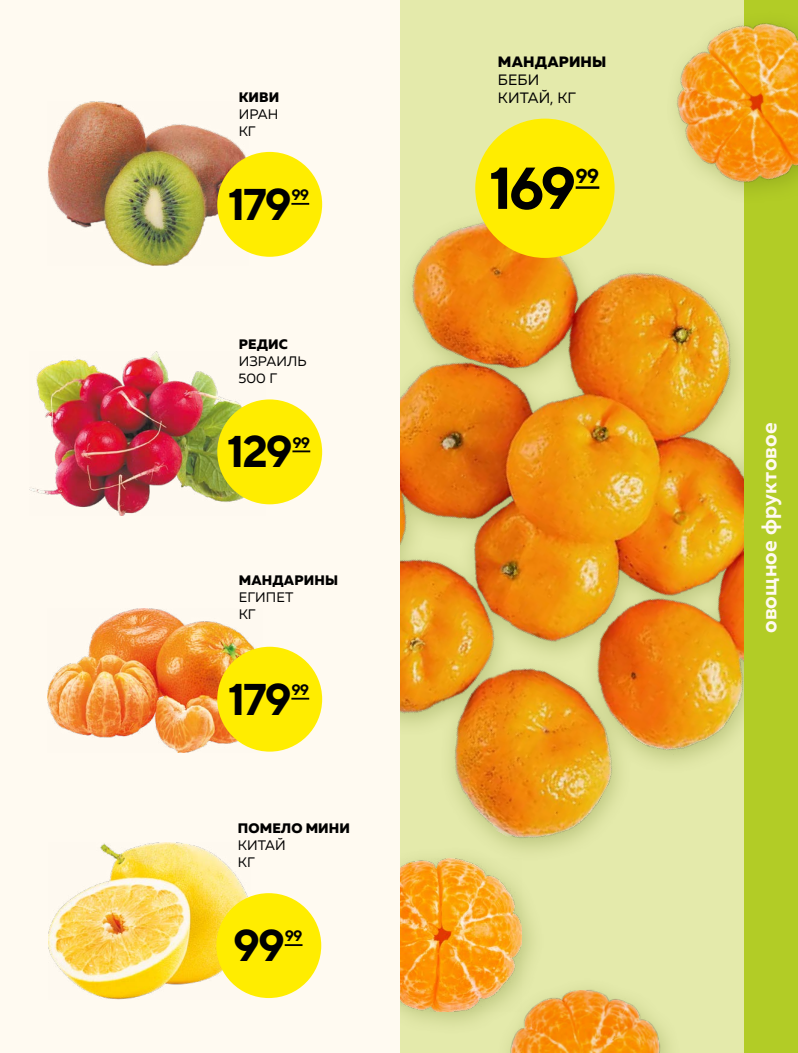
<style>
.page{position:relative;width:798px;height:1053px;background:#fff}
.page>*{position:absolute;margin:0;border:0;box-sizing:border-box;transform-origin:0 0}
.t1{font:700 59px "TT Norms";color:#000}
.t2{font:700 44.38px "TT Norms";letter-spacing:-.05em;color:#000}
.t3{font:700 21.25px "Muller";letter-spacing:.01em;color:#fffaf1}
.t4{font:700 20px "TT Norms";color:#000}
.t5{font:700 15.12px "TT Norms";letter-spacing:-.05em;color:#000}
.t6{font:15px/18px "Muller";letter-spacing:.01em;color:#000}
.t7{font:800 15px "Muller";letter-spacing:.01em;color:#000}
.t8{font:13.75px/17.1px "Muller";letter-spacing:.01em;color:#000}
.t9{font:800 13.75px "Muller";letter-spacing:.01em;color:#000}
</style>
<div class="page">
<div style="left:399px;top:0;width:345px;height:1052px;background:#e4eaab"></div>
<div style="left:347px;top:844px;width:198px;height:192px;background:#57680e;opacity:.29"></div>
<img style="left:399px;top:943px;width:122px;height:68px">
<img style="left:399px;top:151px;width:345px;height:792px">
<div style="left:0;top:0;width:399px;height:1052px;background:#fffaf1"></div>
<div style="left:744px;top:0;width:53px;height:1052px;background:#b2cc26"></div>
<div style="left:475px;top:119px;width:139px;height:139px;background:#ffed00;border-radius:50%"></div>
<hr style="left:575px;top:186px;width:24px;height:3px;background:#000">
<img style="left:30px;top:351px;width:236px;height:165px">
<img style="left:47px;top:102px;width:201px;height:164px">
<img style="left:47px;top:609px;width:215px;height:143px">
<img style="left:49px;top:842px;width:201px;height:157px">
<div style="left:217px;top:152px;width:105px;height:105px;background:#ffed00;border-radius:50%"></div>
<svg style="left:291px;top:203px;width:18px;height:2px"></svg>
<div style="left:217px;top:646px;width:105px;height:105px;background:#ffed00;border-radius:50%"></div>
<svg style="left:291px;top:697px;width:18px;height:2px"></svg>
<div style="left:217px;top:399px;width:105px;height:105px;background:#ffed00;border-radius:50%"></div>
<svg style="left:292px;top:450px;width:18px;height:2px"></svg>
<div style="left:216px;top:893px;width:105px;height:104px;background:#ffed00;border-radius:50%"></div>
<svg style="left:284px;top:944px;width:18px;height:1px"></svg>
<div style="left:493px;top:976px;width:192px;height:76px;background:#57680e;opacity:.29"></div>
<img style="left:505px;top:987px;width:155px;height:65px">
<img style="left:646px;top:23px;width:151px;height:188px">
<p class="t9" style="left:238px;top:88px;width:42px">КИВИ</p>
<p class="t8" style="left:238px;top:105px;width:41px">ИРАН<br>КГ</p>
<h2 class="t2" style="left:228px;top:176px;width:65px">179</h2>
<p class="t5" style="left:291px;top:185px;width:19px">99</p>
<p class="t9" style="left:238px;top:336px;width:51px">РЕДИС</p>
<p class="t8" style="left:238px;top:353px;width:69px">ИЗРАИЛЬ<br>500 Г</p>
<h2 class="t2" style="left:227px;top:424px;width:68px">129</h2>
<p class="t5" style="left:292px;top:433px;width:19px">99</p>
<p class="t9" style="left:238px;top:571px;width:101px">МАНДАРИНЫ</p>
<p class="t8" style="left:238px;top:588px;width:56px">ЕГИПЕТ<br>КГ</p>
<h2 class="t2" style="left:228px;top:671px;width:65px">179</h2>
<p class="t5" style="left:291px;top:680px;width:19px">99</p>
<p class="t9" style="left:238px;top:819px;width:114px">ПОМЕЛО МИНИ</p>
<p class="t8" style="left:238px;top:836px;width:49px">КИТАЙ<br>КГ</p>
<h2 class="t2" style="left:233px;top:917px;width:54px">99</h2>
<p class="t5" style="left:284px;top:926px;width:19px">99</p>
<p class="t7" style="left:497px;top:52px;width:110px">МАНДАРИНЫ</p>
<p class="t6" style="left:497px;top:70px;width:80px">БЕБИ<br>КИТАЙ, КГ</p>
<h1 class="t1" style="left:488px;top:151px;width:89px">169</h1>
<h3 class="t4" style="left:575px;top:163px;width:25px">99</h3>
<h3 class="t3" style="left:755px;top:633px;width:212px;rotate:-90deg">овощное фруктовое</h3>
</div>
